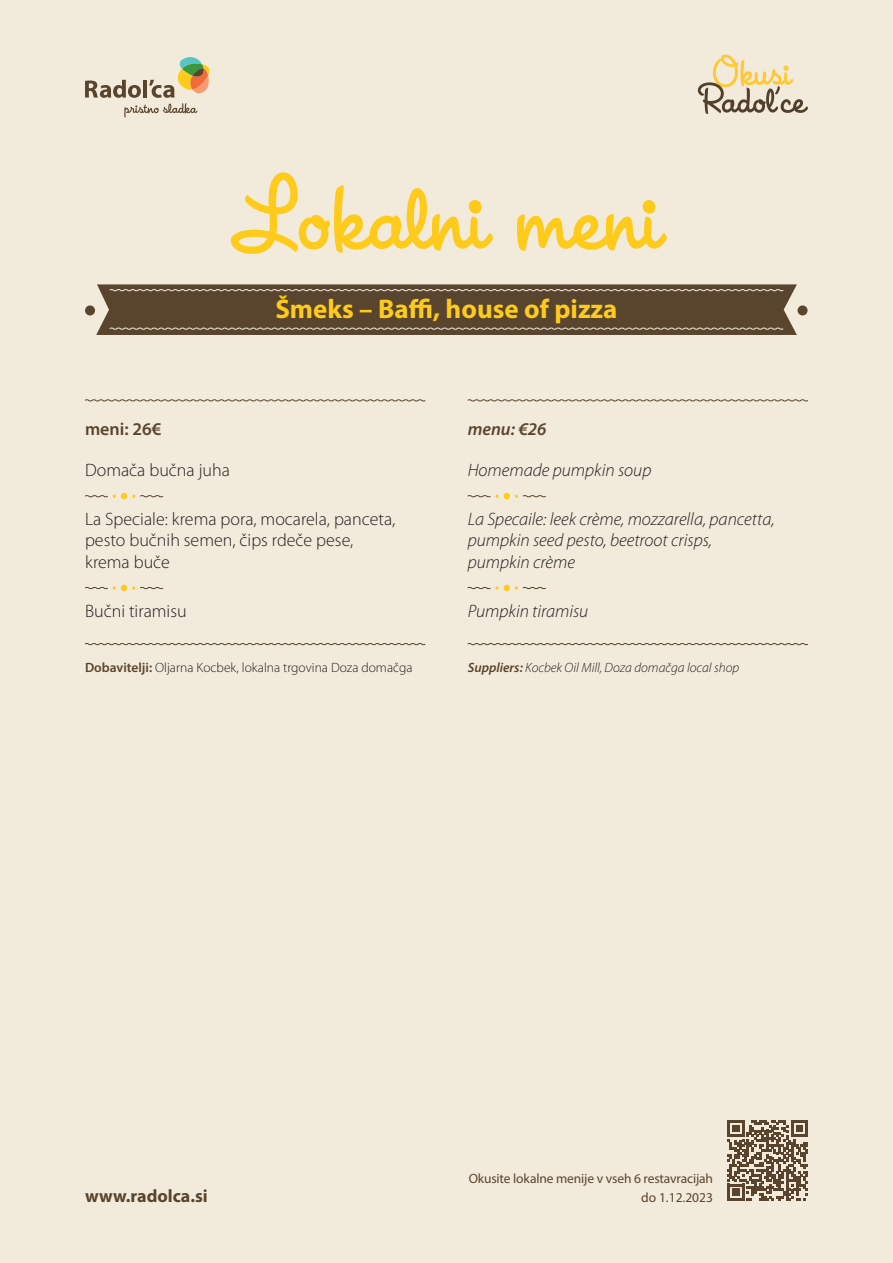
<style>
.page{position:relative;width:893px;height:1263px;background:#f2eadb}
.page>*{position:absolute;margin:0;border:0;box-sizing:border-box;transform-origin:0 0}
.t1{font:95.85px "House A Rama League Night";color:#fecb1b}
.t2{font:700 27px "Myriad Pro";color:#fecb1b}
.t3{font:italic 300 18px/21.6px "Myriad Pro";color:#231f20}
.t4{font:300 18px/21.6px "Myriad Pro";color:#231f20}
.t5{font:700 18px "Myriad Pro";color:#59452d}
.t6{font:600 18px "Myriad Pro";color:#59452d}
.t7{font:italic 600 18px "Myriad Pro";color:#59452d}
.t8{font:300 13.5px "Myriad Pro";color:#231f20}
.t9{font:13.5px/18.8px "Myriad Pro";letter-spacing:-.01em;color:#59452d;text-align:right}
.t10{font:italic 300 13.5px "Myriad Pro";color:#231f20}
.s1{font-weight:600;color:#59452d}
</style>
<div class="page">
<svg style="left:698px;top:55px;width:110px;height:59px"></svg>
<svg style="left:85px;top:57px;width:125px;height:61px"></svg>
<svg style="left:85px;top:493px;width:79px;height:6px"></svg>
<svg style="left:85px;top:585px;width:79px;height:6px"></svg>
<svg style="left:467px;top:493px;width:79px;height:6px"></svg>
<svg style="left:467px;top:585px;width:79px;height:6px"></svg>
<svg style="left:84px;top:643px;width:342px;height:3px"></svg>
<svg style="left:85px;top:399px;width:341px;height:3px"></svg>
<svg style="left:467px;top:643px;width:342px;height:3px"></svg>
<svg style="left:467px;top:399px;width:342px;height:3px"></svg>
<div style="left:85px;top:305px;width:10px;height:10px;background:#59452e;border-radius:50%"></div>
<div style="left:797px;top:305px;width:11px;height:10px;background:#59452e;border-radius:50%"></div>
<svg style="left:96px;top:284px;width:701px;height:51px;background:#63503a"></svg>
<svg style="left:727px;top:1120px;width:81px;height:81px"></svg>
<h1 class="t1" style="left:231px;top:160px;width:432px">Lokalni meni</h1>
<p class="t6" style="left:85px;top:418px;width:78px">meni: 26€</p>
<h2 class="t2" style="left:275px;top:291px;width:344px">Šmeks – Baffi, house of pizza</h2>
<p class="t7" style="left:468px;top:418px;width:80px">menu: €26</p>
<p class="t4" style="left:85px;top:460px;width:146px">Domača bučna juha</p>
<p class="t4" style="left:85px;top:508px;width:312px">La Speciale: krema pora, mocarela, panceta, pesto bučnih semen, čips rdeče pese, krema buče</p>
<p class="t4" style="left:85px;top:600px;width:103px">Bučni tiramisu</p>
<p class="t3" style="left:468px;top:460px;width:185px">Homemade pumpkin soup</p>
<p class="t3" style="left:468px;top:508px;width:308px">La Specaile: leek crème, mozzarella, pancetta, pumpkin seed pesto, beetroot crisps, pumpkin crème</p>
<p class="t3" style="left:468px;top:600px;width:122px">Pumpkin tiramisu</p>
<p class="t8" style="left:85px;top:660px;width:329px"><span class="s1">Dobavitelji:</span> Oljarna Kocbek, lokalna trgovina Doza domačga</p>
<p class="t10" style="left:468px;top:661px;width:273px"><span class="s1">Suppliers:</span> Kocbek Oil Mill, Doza domačga local shop</p>
<p class="t5" style="left:85px;top:1184px;width:124px">www.radolca.si</p>
<p class="t9" style="left:469px;top:1169px;width:246px">Okusite lokalne menije v vseh 6 restavracijah do 1.12.2023</p>
</div>
